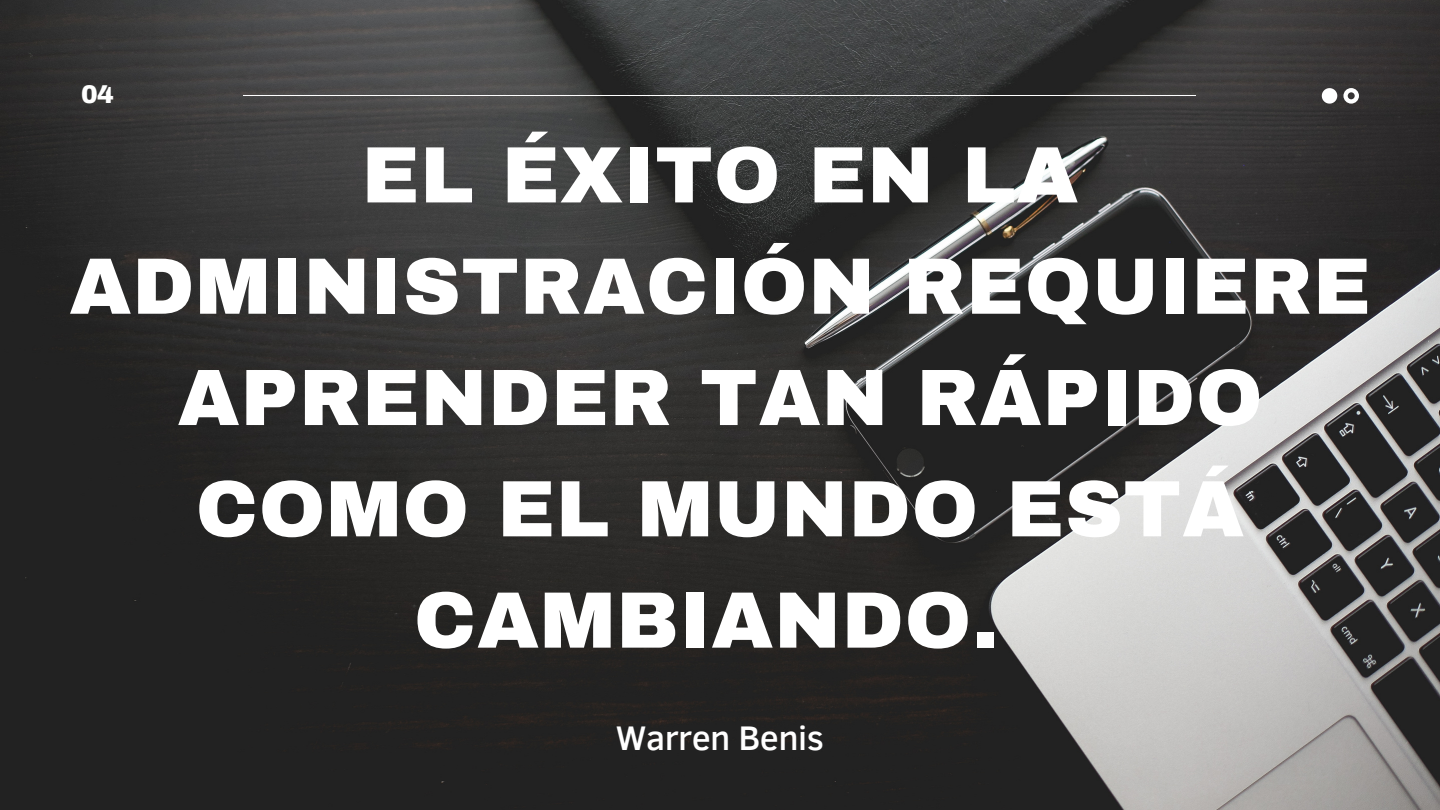
<style>
.page{position:relative;width:1440px;height:810px;background:#fff}
.page>*{position:absolute;margin:0;border:0;box-sizing:border-box;transform-origin:0 0}
.t1{font:900 80px/111.3px "Archivo";letter-spacing:.01em;color:#fff;text-align:center}
.t2{font:500 35px "Clear Sans";letter-spacing:-.015em;color:#fff}
.t3{font:900 25px "Archivo";color:#fff}
</style>
<div class="page">
<img style="left:0;top:0;width:1440px;height:810px">
<svg style="left:1343px;top:88px;width:16px;height:16px"></svg>
<svg style="left:1322px;top:88px;width:15px;height:16px"></svg>
<hr style="left:244px;top:95px;width:952px;height:1px;background:#fff">
<p class="t3" style="left:81px;top:82px;width:34px">04</p>
<p class="t1" style="left:69px;top:120px;width:1303px">EL ÉXITO EN LA<br>ADMINISTRACIÓN REQUIERE<br>APRENDER TAN RÁPIDO<br>COMO EL MUNDO ESTÁ<br>CAMBIANDO.</p>
<p class="t2" style="left:616px;top:713px;width:209px">Warren Benis</p>
</div>
